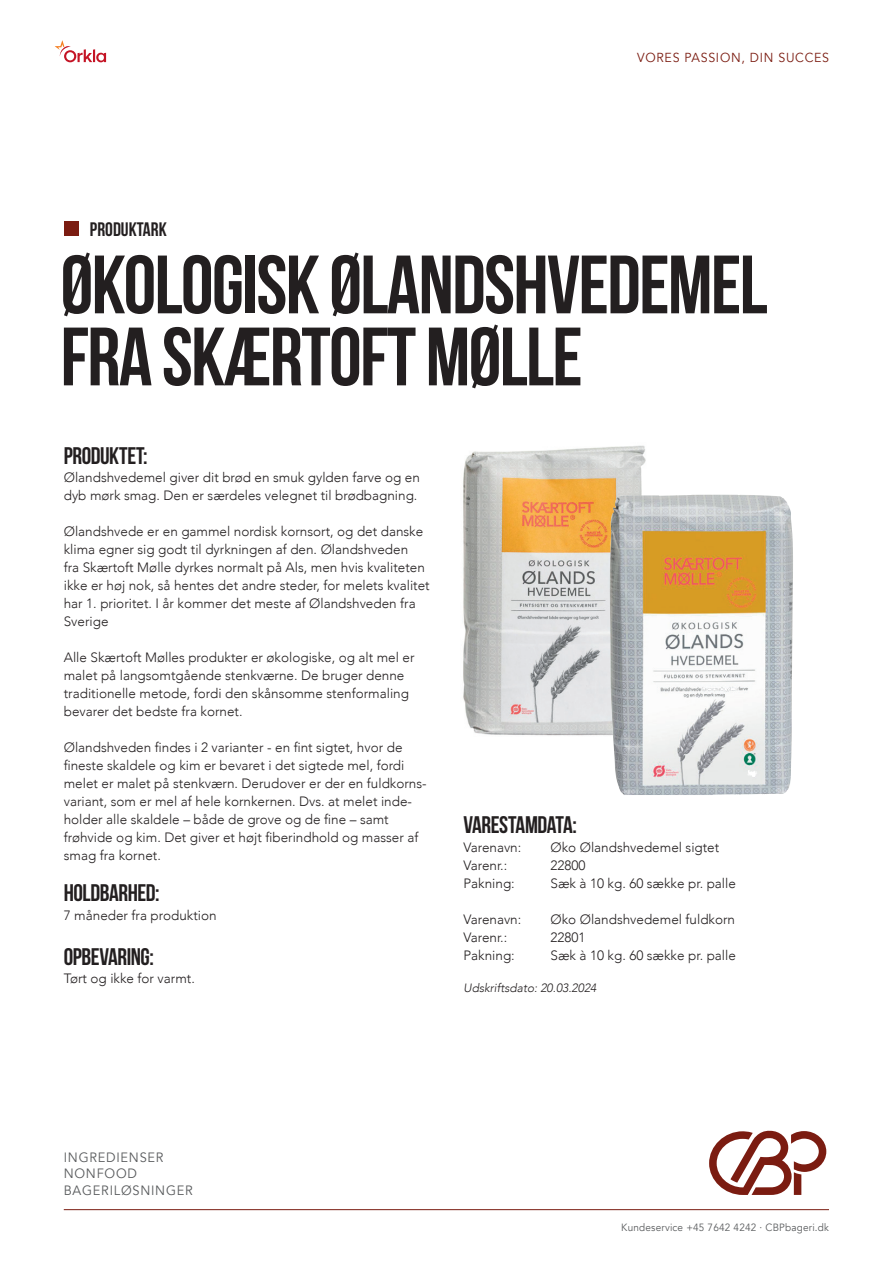
<style>
.page{position:relative;width:893px;height:1263px;background:#fff}
.page>*{position:absolute;margin:0;border:0;box-sizing:border-box;transform-origin:0 0}
.t1{font:700 82.5px/72px "Bebas Neue";letter-spacing:-.02em;color:#231f20}
.t2{font:700 24px "Bebas Neue";letter-spacing:-.02em;color:#231f20}
.t3{font:700 19.5px "Bebas Neue";color:#231f20}
.t4{font:300 13.5px/18px "Avenir";color:#231f20}
.t5{font:13.5px/16.5px "Avenir";letter-spacing:.06em;color:#585a5c;scale:.95 1}
.t6{font:13.05px "Avenir";letter-spacing:.06em;color:#7b1c11;scale:.95 1}
.t7{font:italic 300 12px "Avenir";color:#231f20}
.t8{font:10.5px "Avenir";letter-spacing:.02em;color:#585a5c;scale:.95 1}
</style>
<div class="page">
<div style="left:64px;top:221px;width:15px;height:15px;background:#7b1c11"></div>
<svg style="left:55px;top:40px;width:51px;height:22px"></svg>
<hr style="left:64px;top:1209px;width:765px;height:1px;background:#7b1c11">
<svg style="left:709px;top:1130px;width:117px;height:65px"></svg>
<img style="left:463px;top:445px;width:183px;height:291px">
<img style="left:609px;top:494px;width:184px;height:301px">
<h3 class="t3" style="left:90px;top:218px;width:78px">PRODUKTARK</h3>
<p class="t6" style="left:637px;top:50px;width:204px">VORES PASSION, DIN SUCCES</p>
<h1 class="t1" style="left:61px;top:248px;width:708px">ØKOLOGISK ØLANDSHVEDEMEL<br>FRA SKÆRTOFT MØLLE</h1>
<h2 class="t2" style="left:64px;top:443px;width:85px">PRODUKTET:</h2>
<p class="t4" style="left:64px;top:468px;width:358px">Ølandshvedemel giver dit brød en smuk gylden farve og en dyb mørk smag. Den er særdeles velegnet til brødbagning.</p>
<p class="t4" style="left:64px;top:522px;width:367px">Ølandshvede er en gammel nordisk kornsort, og det danske klima egner sig godt til dyrkningen af den. Ølandshveden<br>fra Skærtoft Mølle dyrkes normalt på Als, men hvis kvaliteten ikke er høj nok, så hentes det andre steder, for melets kvalitet har 1. prioritet. I år kommer det meste af Ølandshveden fra Sverige</p>
<p class="t4" style="left:64px;top:648px;width:352px">Alle Skærtoft Mølles produkter er økologiske, og alt mel er malet på langsomtgående stenkværne. De bruger denne traditionelle metode, fordi den skånsomme stenformaling bevarer det bedste fra kornet.</p>
<p class="t4" style="left:64px;top:738px;width:363px">Ølandshveden findes i 2 varianter - en fint sigtet, hvor de fineste skaldele og kim er bevaret i det sigtede mel, fordi melet er malet på stenkværn. Derudover er der en fuldkorns&shy;variant, som er mel af hele kornkernen. Dvs. at melet inde&shy;holder alle skaldele – både de grove og de fine – samt frøhvide og kim. Det giver et højt fiberindhold og masser af smag fra kornet.</p>
<h2 class="t2" style="left:64px;top:879px;width:97px">HOLDBARHED:</h2>
<p class="t4" style="left:64px;top:906px;width:154px">7 måneder fra produktion</p>
<h2 class="t2" style="left:64px;top:943px;width:92px">OPBEVARING:</h2>
<p class="t4" style="left:64px;top:969px;width:133px">Tørt og ikke for varmt.</p>
<h2 class="t2" style="left:463px;top:812px;width:115px">VARESTAMDATA:</h2>
<p class="t4" style="left:463px;top:839px;width:59px">Varenavn:</p>
<p class="t4" style="left:550px;top:839px;width:170px">Øko Ølandshvedemel sigtet</p>
<p class="t4" style="left:463px;top:857px;width:45px">Varenr.:</p>
<p class="t4" style="left:550px;top:857px;width:37px">22800</p>
<p class="t4" style="left:463px;top:875px;width:53px">Pakning:</p>
<p class="t4" style="left:550px;top:875px;width:187px">Sæk à 10 kg. 60 sække pr. palle</p>
<p class="t4" style="left:463px;top:911px;width:59px">Varenavn:</p>
<p class="t4" style="left:550px;top:911px;width:186px">Øko Ølandshvedemel fuldkorn</p>
<p class="t4" style="left:463px;top:929px;width:45px">Varenr.:</p>
<p class="t4" style="left:550px;top:929px;width:37px">22801</p>
<p class="t4" style="left:463px;top:947px;width:53px">Pakning:</p>
<p class="t4" style="left:550px;top:947px;width:187px">Sæk à 10 kg. 60 sække pr. palle</p>
<p class="t7" style="left:463px;top:981px;width:135px">Udskriftsdato: 20.03.2024</p>
<p class="t5" style="left:64px;top:1149px;width:137px">INGREDIENSER<br>NONFOOD<br>BAGERILØSNINGER</p>
<p class="t8" style="left:621px;top:1221px;width:220px">Kundeservice +45 7642 4242 · CBPbageri.dk</p>
</div>
